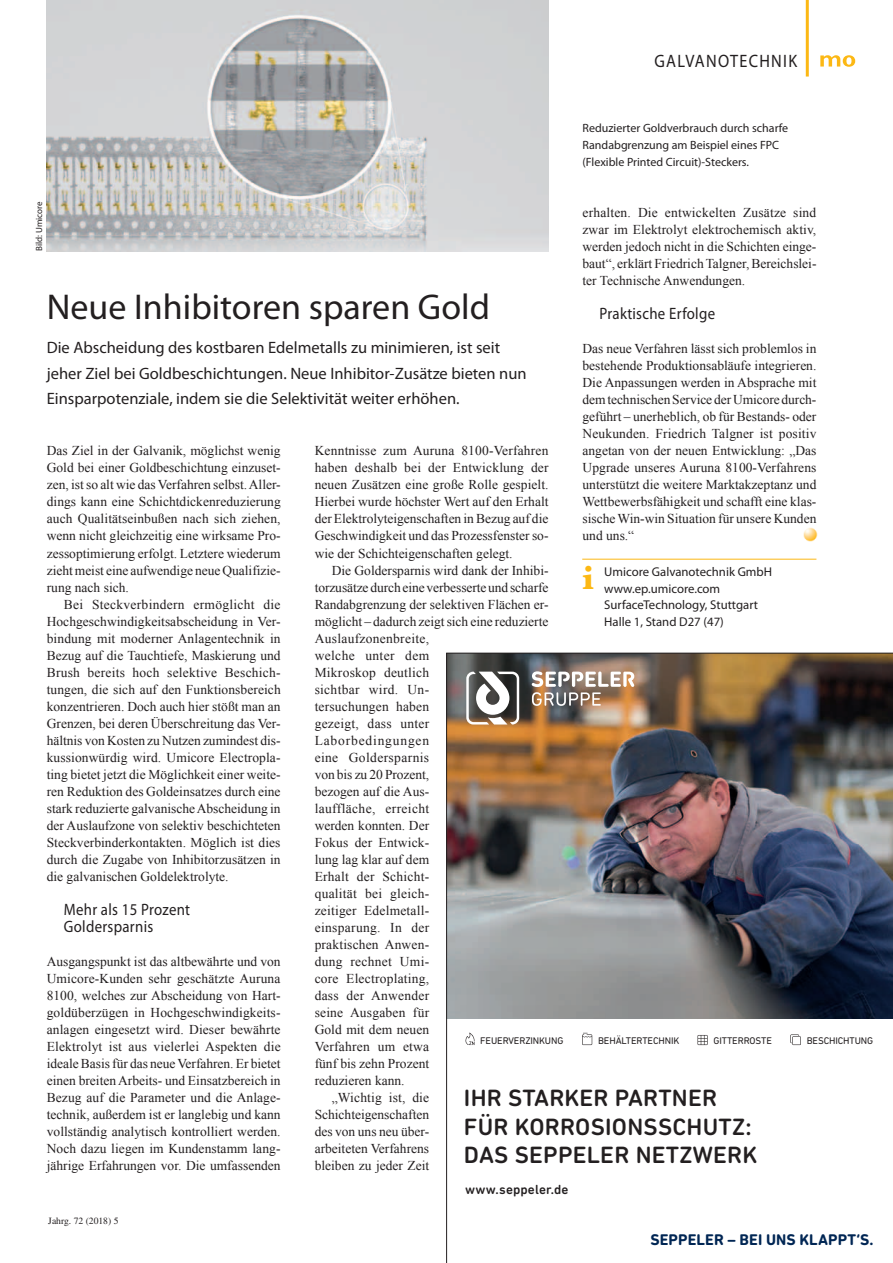
<style>
.page{position:relative;width:893px;height:1263px;background:#fff}
.page>*{position:absolute;margin:0;border:0;box-sizing:border-box;transform-origin:0 0}
.t1{font:36px "Myriad Pro";color:#231f20}
.t2{font:700 34.65px "Baskerville";color:#fcb814}
.t3{font:500 24px/28.8px "DIN Next Rounded LT Pro";letter-spacing:.01em;color:#231f20}
.t4{font:18px "Myriad Pro";letter-spacing:.08em;color:#231f20;scale:.9 1}
.t5{font:16.5px/25.5px "Myriad Pro";color:#231f20}
.t6{font:16.5px/17.1px "Myriad Pro";letter-spacing:.02em;color:#231f20;scale:.9 1}
.t7{font:700 15.75px "DIN Next Rounded LT Pro";letter-spacing:.005em;color:#002654}
.t8{font:13.5px/17px "Times New Roman";color:#231f20;text-align:justify}
.t9{font:13.5px "Times New Roman";letter-spacing:.02em;color:#231f20}
.t10{font:13.5px "Times New Roman";letter-spacing:.025em;color:#231f20}
.t11{font:13.5px "Times New Roman";letter-spacing:.03em;color:#231f20}
.t12{font:13.5px "Times New Roman";letter-spacing:.06em;color:#231f20}
.t13{font:500 13.5px "DIN Next Rounded LT Pro";letter-spacing:.01em;color:#231f20}
.t14{font:12.75px/16.5px "Myriad Pro";color:#231f20}
.t15{font:12px/17.1px "Myriad Pro";color:#231f20}
.t16{font:9.75px "DIN Next Rounded LT Pro";letter-spacing:-.01em;color:#231f20}
.t17{font:9.6px "Times";color:#231f20}
.t18{font:9px "Myriad Pro";color:#231f20}
</style>
<div class="page">
<hr style="left:806px;top:0;width:3px;height:77px;background:#fcb814">
<svg style="left:820px;top:55px;width:35px;height:12px"></svg>
<img style="left:47px;top:0;width:502px;height:251px">
<img style="left:804px;top:528px;width:14px;height:14px">
<hr style="left:582px;top:559px;width:234px;height:1px;background:#fcb814">
<img style="left:446px;top:653px;width:447px;height:610px">
<h3 class="t4" style="left:654px;top:49px;width:160px">Galvanotechnik</h3>
<p class="t15" style="left:583px;top:119px;width:207px">Reduzierter Goldverbrauch durch scharfe<br>Randabgrenzung am Beispiel eines FPC (Flexible Printed Circuit)-Steckers.</p>
<p class="t18" style="left:34px;top:251px;width:51px;rotate:-90deg">Bild: Umicore</p>
<p class="t8" style="left:583px;top:204px;width:235px">erhalten. Die entwickelten Zusätze sind zwar im Elektrolyt elektrochemisch aktiv, werden jedoch nicht in die Schichten einge&shy;baut“, erklärt Friedrich Talgner, Bereichslei&shy;ter Technische Anwendungen.</p>
<p class="t6" style="left:600px;top:305px;width:130px">Praktische Erfolge</p>
<p class="t8" style="left:583px;top:340px;width:235px">Das neue Verfahren lässt sich problemlos in bestehende Produktionsabläufe integrieren.<br>Die Anpassungen werden in Absprache mit dem technischen Service der Umicore durch&shy;geführt – unerheblich, ob für Bestands- oder Neukunden. Friedrich Talgner ist positiv angetan von der neuen Entwicklung: „Das Upgrade unseres Auruna 8100-Verfahrens unterstützt die weitere Marktakzeptanz und Wettbewerbsfähigkeit und schafft eine klas&shy;sische Win-win Situation für unsere Kunden und uns.“</p>
<h1 class="t1" style="left:47px;top:285px;width:445px">Neue Inhibitoren sparen Gold</h1>
<p class="t5" style="left:47px;top:335px;width:481px">Die Abscheidung des kostbaren Edelmetalls zu minimieren, ist seit jeher Ziel bei Goldbeschichtungen. Neue Inhibitor-Zusätze bieten nun<br>Einsparpotenziale, indem sie die Selektivität weiter erhöhen.</p>
<p class="t8" style="left:47px;top:442px;width:235px">Das Ziel in der Galvanik, möglichst wenig Gold bei einer Goldbeschichtung einzuset&shy;zen, ist so alt wie das Verfahren selbst. Aller&shy;dings kann eine Schichtdickenreduzierung auch Qualitätseinbußen nach sich ziehen, wenn nicht gleichzeitig eine wirksame Pro&shy;zessoptimierung erfolgt. Letztere wiederum zieht meist eine aufwendige neue Qualifizie&shy;rung nach sich.</p>
<p class="t8" style="left:47px;top:595px;width:235px;text-indent:17px">Bei Steckverbindern ermöglicht die Hochgeschwindigkeitsabscheidung in Ver&shy;bindung mit moderner Anlagentechnik in Bezug auf die Tauchtiefe, Maskierung und Brush bereits hoch selektive Beschich&shy;tungen, die sich auf den Funktionsbereich konzentrieren. Doch auch hier stößt man an Grenzen, bei deren Überschreitung das Ver&shy;hältnis von Kosten zu Nutzen zumindest dis&shy;kussionwürdig wird. Umicore Electropla&shy;ting bietet jetzt die Möglichkeit einer weite&shy;ren Reduktion des Goldeinsatzes durch eine stark reduzierte galvanische Abscheidung in der Auslaufzone von selektiv beschichteten Steckverbinderkontakten. Möglich ist dies durch die Zugabe von Inhibitorzusätzen in die galvanischen Goldelektrolyte.</p>
<p class="t6" style="left:64px;top:901px;width:142px">Mehr als 15 Prozent<br>Goldersparnis</p>
<p class="t8" style="left:47px;top:953px;width:235px">Ausgangspunkt ist das altbewährte und von Umicore-Kunden sehr geschätzte Auruna 8100, welches zur Abscheidung von Hart&shy;goldüberzügen in Hochgeschwindigkeits&shy;anlagen eingesetzt wird. Dieser bewährte Elektrolyt ist aus vielerlei Aspekten die ideale Basis für das neue Verfahren. Er bietet einen breiten Arbeits- und Einsatzbereich in Bezug auf die Parameter und die Anlage&shy;technik, außerdem ist er langlebig und kann vollständig analytisch kontrolliert werden.<br>Noch dazu liegen im Kundenstamm lang&shy;jährige Erfahrungen vor. Die umfassenden</p>
<p class="t8" style="left:315px;top:442px;width:235px">Kenntnisse zum Auruna 8100-Verfahren haben deshalb bei der Entwicklung der neuen Zusätzen eine große Rolle gespielt.<br>Hierbei wurde höchster Wert auf den Erhalt der Elektrolyteigenschaften in Bezug auf die Geschwindigkeit und das Prozessfenster so&shy;wie der Schichteigenschaften gelegt.</p>
<p class="t8" style="left:332px;top:561px;width:218px">Die Goldersparnis wird dank der Inhibi-</p>
<p class="t8" style="left:315px;top:578px;width:235px">torzusätze durch eine verbesserte und scharfe</p>
<p class="t8" style="left:315px;top:595px;width:235px">Randabgrenzung der selektiven Flächen er-</p>
<p class="t8" style="left:315px;top:612px;width:235px">möglicht – dadurch zeigt sich eine reduzierte</p>
<p class="t9" style="left:315px;top:629px;width:116px">Auslaufzonenbreite,</p>
<p class="t11" style="left:315px;top:646px;width:116px">welche unter dem</p>
<p class="t9" style="left:315px;top:663px;width:116px">Mikroskop deutlich</p>
<p class="t10" style="left:315px;top:680px;width:116px">sichtbar wird. Un-</p>
<p class="t8" style="left:315px;top:697px;width:116px">tersuchungen haben</p>
<p class="t9" style="left:315px;top:714px;width:116px">gezeigt, dass unter</p>
<p class="t12" style="left:315px;top:731px;width:116px">Laborbedingungen</p>
<p class="t11" style="left:315px;top:748px;width:116px">eine Goldersparnis</p>
<p class="t8" style="left:315px;top:766px;width:116px">von bis zu 20 Prozent,</p>
<p class="t8" style="left:315px;top:783px;width:116px">bezogen auf die Aus-</p>
<p class="t10" style="left:315px;top:799px;width:116px">lauffläche, erreicht</p>
<p class="t8" style="left:315px;top:817px;width:116px">werden konnten. Der</p>
<p class="t8" style="left:315px;top:834px;width:116px">Fokus der Entwick-</p>
<p class="t8" style="left:315px;top:851px;width:116px">lung lag klar auf dem</p>
<p class="t9" style="left:315px;top:867px;width:116px">Erhalt der Schicht-</p>
<p class="t9" style="left:315px;top:884px;width:116px">qualität bei gleich-</p>
<p class="t8" style="left:315px;top:902px;width:116px">zeitiger Edelmetall-</p>
<p class="t10" style="left:315px;top:918px;width:116px">einsparung. In der</p>
<p class="t8" style="left:315px;top:936px;width:116px">praktischen Anwen-</p>
<p class="t9" style="left:315px;top:952px;width:116px">dung rechnet Umi-</p>
<p class="t8" style="left:315px;top:970px;width:116px">core Electroplating,</p>
<p class="t9" style="left:315px;top:986px;width:116px">dass der Anwender</p>
<p class="t8" style="left:315px;top:1004px;width:116px">seine Ausgaben für</p>
<p class="t8" style="left:315px;top:1021px;width:116px">Gold mit dem neuen</p>
<p class="t9" style="left:315px;top:1038px;width:116px">Verfahren um etwa</p>
<p class="t8" style="left:315px;top:1055px;width:116px">fünf bis zehn Prozent</p>
<p class="t8" style="left:315px;top:1072px;width:91px">reduzieren kann.</p>
<p class="t8" style="left:332px;top:1089px;width:99px">„Wichtig ist, die</p>
<p class="t8" style="left:315px;top:1106px;width:116px">Schichteigenschaften</p>
<p class="t8" style="left:315px;top:1123px;width:116px">des von uns neu über-</p>
<p class="t8" style="left:315px;top:1140px;width:116px">arbeiteten Verfahrens</p>
<p class="t8" style="left:315px;top:1157px;width:116px">bleiben zu jeder Zeit</p>
<h2 class="t2" style="left:582px;top:557px;width:13px">i</h2>
<p class="t14" style="left:604px;top:563px;width:169px">Umicore Galvanotechnik GmbH www.ep.umicore.com<br>SurfaceTechnology, Stuttgart<br>Halle 1, Stand D27 (47)</p>
<p class="t16" style="left:480px;top:1035px;width:85px">FEUERVERZINKUNG</p>
<p class="t16" style="left:598px;top:1035px;width:83px">BEHÄLTERTECHNIK</p>
<p class="t16" style="left:713px;top:1035px;width:60px">GITTERROSTE</p>
<p class="t16" style="left:807px;top:1035px;width:68px">BESCHICHTUNG</p>
<h3 class="t3" style="left:464px;top:1083px;width:295px">IHR STARKER PARTNER<br>FÜR KORROSIONSSCHUTZ:<br>DAS SEPPELER NETZWERK</h3>
<p class="t17" style="left:48px;top:1215px;width:72px">Jahrg. 72 (2018) 5</p>
<p class="t13" style="left:465px;top:1181px;width:105px">www.seppeler.de</p>
<p class="t7" style="left:650px;top:1230px;width:225px">SEPPELER – BEI UNS KLAPPT‘S.</p>
</div>
